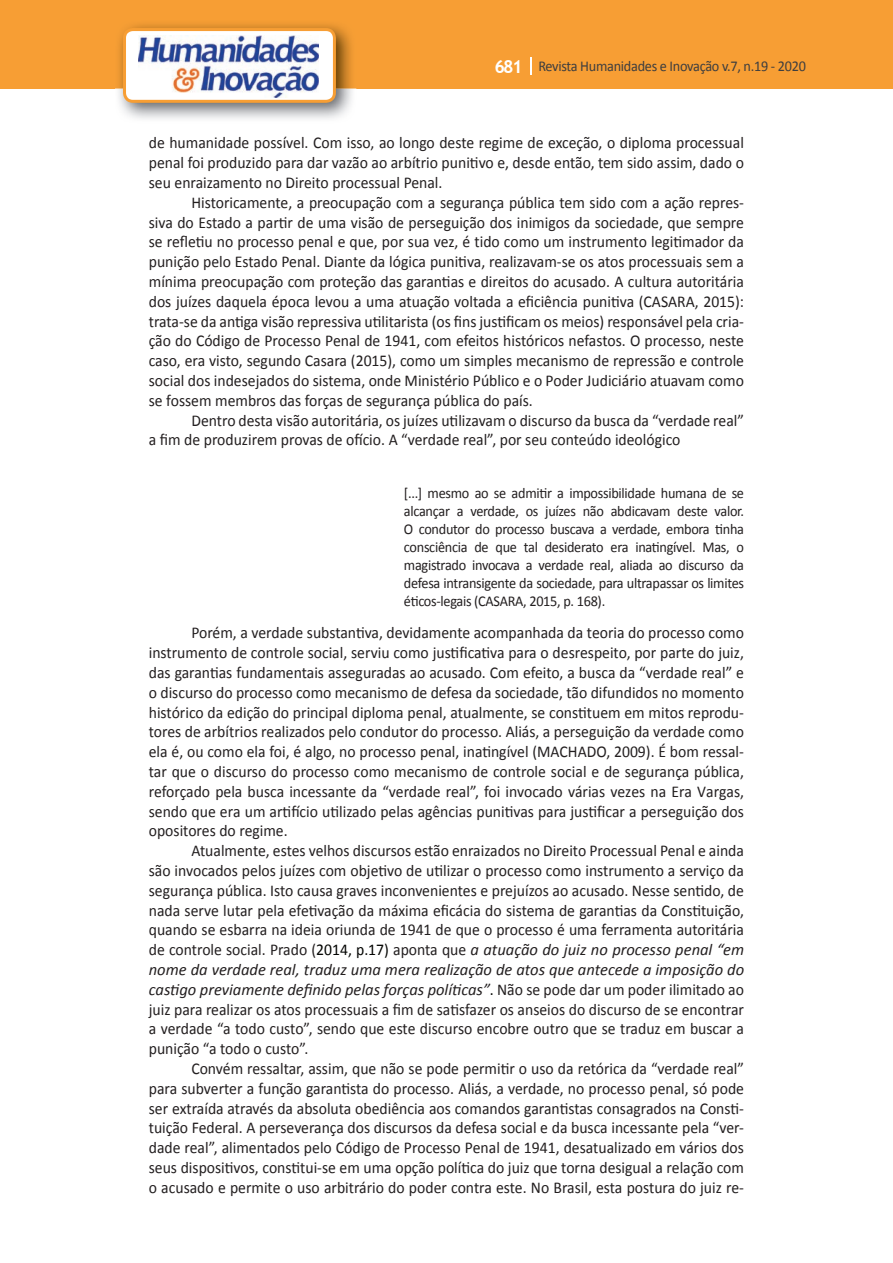
<style>
.page{position:relative;width:893px;height:1263px;background:#fff}
.page>*{position:absolute;margin:0;border:0;box-sizing:border-box;transform-origin:0 0}
.t1{font:16.5px/19.8px "Calibri";color:#231f20;text-align:justify;scale:.95 1}
.t2{font:15px/18px "Calibri";letter-spacing:-.02em;color:#231f20;text-align:justify;scale:.95 1}
.t3{font:15px "Calibri";letter-spacing:-.02em;color:#3e3e3f;scale:.95 1}
.s1{font-family:"Trebuchet MS";font-weight:700;font-size:18px;color:#fff}
.s2{color:#040503}
.s3{font-style:italic}
</style>
<div class="page">
<div style="left:0;top:0;width:893px;height:88px;background:#f79e34"></div>
<svg style="left:530px;top:57px;width:2px;height:18px"></svg>
<img style="left:115px;top:24px;width:241px;height:95px">
<svg style="left:123px;top:28px;width:213px;height:75px"></svg>
<p class="t3" style="left:495px;top:57px;width:329px"><span class="s1">681</span> Revista Humanidades e Inovação v.7, n.19 - 2020</p>
<p class="t1" style="left:149px;top:133px;width:628px">de humanidade possível. Com isso, ao longo deste regime de exceção, o diploma processual penal foi produzido para dar vazão ao arbítrio punitivo e, desde então, tem sido assim, dado o seu enraizamento no Direito processual Penal.</p>
<p class="t1" style="left:149px;top:193px;width:628px;text-indent:43px">Historicamente, a preocupação com a segurança pública tem sido com a ação repres&shy;siva do Estado a partir de uma visão de perseguição dos inimigos da sociedade, que sempre se refletiu no processo penal e que, por sua vez, é tido como um instrumento legitimador da punição pelo Estado Penal. Diante da lógica punitiva, realizavam-se os atos processuais sem a mínima preocupação com proteção das garantias e direitos do acusado. A cultura autoritária dos juízes daquela época levou a uma atuação voltada a eficiência punitiva (CASARA, 2015): trata-se da antiga visão repressiva utilitarista (os fins justificam os meios) responsável pela cria&shy;ção do Código de Processo Penal de 1941, com efeitos históricos nefastos. O processo, neste caso, era visto, segundo Casara (2015), como um simples mecanismo de repressão e controle social dos indesejados do sistema, onde Ministério Público e o Poder Judiciário atuavam como se fossem membros das forças de segurança pública do país.</p>
<p class="t1" style="left:149px;top:410px;width:628px;text-indent:43px">Dentro desta visão autoritária, os juízes utilizavam o discurso da busca da “verdade real” a fim de produzirem provas de ofício. A “verdade real”, por seu conteúdo ideológico</p>
<p class="t2" style="left:404px;top:484px;width:359px">[...] mesmo ao se admitir a impossibilidade humana de se alcançar a verdade, os juízes não abdicavam deste valor.<br>O condutor do processo buscava a verdade, embora tinha consciência de que tal desiderato era inatingível. Mas, o magistrado invocava a verdade real, aliada ao discurso da defesa intransigente da sociedade, para ultrapassar os limites éticos-legais (CASARA, 2015, p. 168).</p>
<p class="t1" style="left:149px;top:623px;width:628px;text-indent:43px">Porém, a verdade substantiva, devidamente acompanhada da teoria do processo como instrumento de controle social, serviu como justificativa para o desrespeito, por parte do juiz, das garantias fundamentais asseguradas ao acusado. Com efeito, a busca da “verdade real” e o discurso do processo como mecanismo de defesa da sociedade, tão difundidos no momento histórico da edição do principal diploma penal, atualmente, se constituem em mitos reprodu&shy;tores de arbítrios realizados pelo condutor do processo. Aliás, a perseguição da verdade como ela é, ou como ela foi, é algo, no processo penal, inatingível (MACHADO, 2009). É bom ressal&shy;tar que o discurso do processo como mecanismo de controle social e de segurança pública, reforçado pela busca incessante da “verdade real”, foi invocado várias vezes na Era Vargas, sendo que era um artifício utilizado pelas agências punitivas para justificar a perseguição dos opositores do regime.</p>
<p class="t1" style="left:149px;top:841px;width:628px;text-indent:43px">Atualmente, estes velhos discursos estão enraizados no Direito Processual Penal e ainda são invocados pelos juízes com objetivo de utilizar o processo como instrumento a serviço da segurança pública. Isto causa graves inconvenientes e prejuízos ao acusado. Nesse sentido, de nada serve lutar pela efetivação da máxima eficácia do sistema de garantias da Constituição, quando se esbarra na ideia oriunda de 1941 de que o processo é uma ferramenta autoritária de controle social. Prado (<span class="s2">2014, p.17)</span> aponta que <span class="s3">a atuação do juiz no processo penal “em nome da verdade real, traduz uma mera realização de atos que antecede a imposição do castigo previamente definido pelas forças políticas”</span> <span class="s2">.</span> Não se pode dar um poder ilimitado ao juiz para realizar os atos processuais a fim de satisfazer os anseios do discurso de se encontrar a verdade “a todo custo”, sendo que este discurso encobre outro que se traduz em buscar a punição “a todo o custo”.</p>
<p class="t1" style="left:149px;top:1059px;width:628px;text-indent:43px">Convém ressaltar, assim, que não se pode permitir o uso da retórica da “verdade real” para subverter a função garantista do processo. Aliás, a verdade, no processo penal, só pode ser extraída através da absoluta obediência aos comandos garantistas consagrados na Consti&shy;tuição Federal. A perseverança dos discursos da defesa social e da busca incessante pela “ver&shy;dade real”, alimentados pelo Código de Processo Penal de 1941, desatualizado em vários dos seus dispositivos, constitui-se em uma opção política do juiz que torna desigual a relação com o acusado e permite o uso arbitrário do poder contra este. No Brasil, esta postura do juiz re-</p>
</div>
